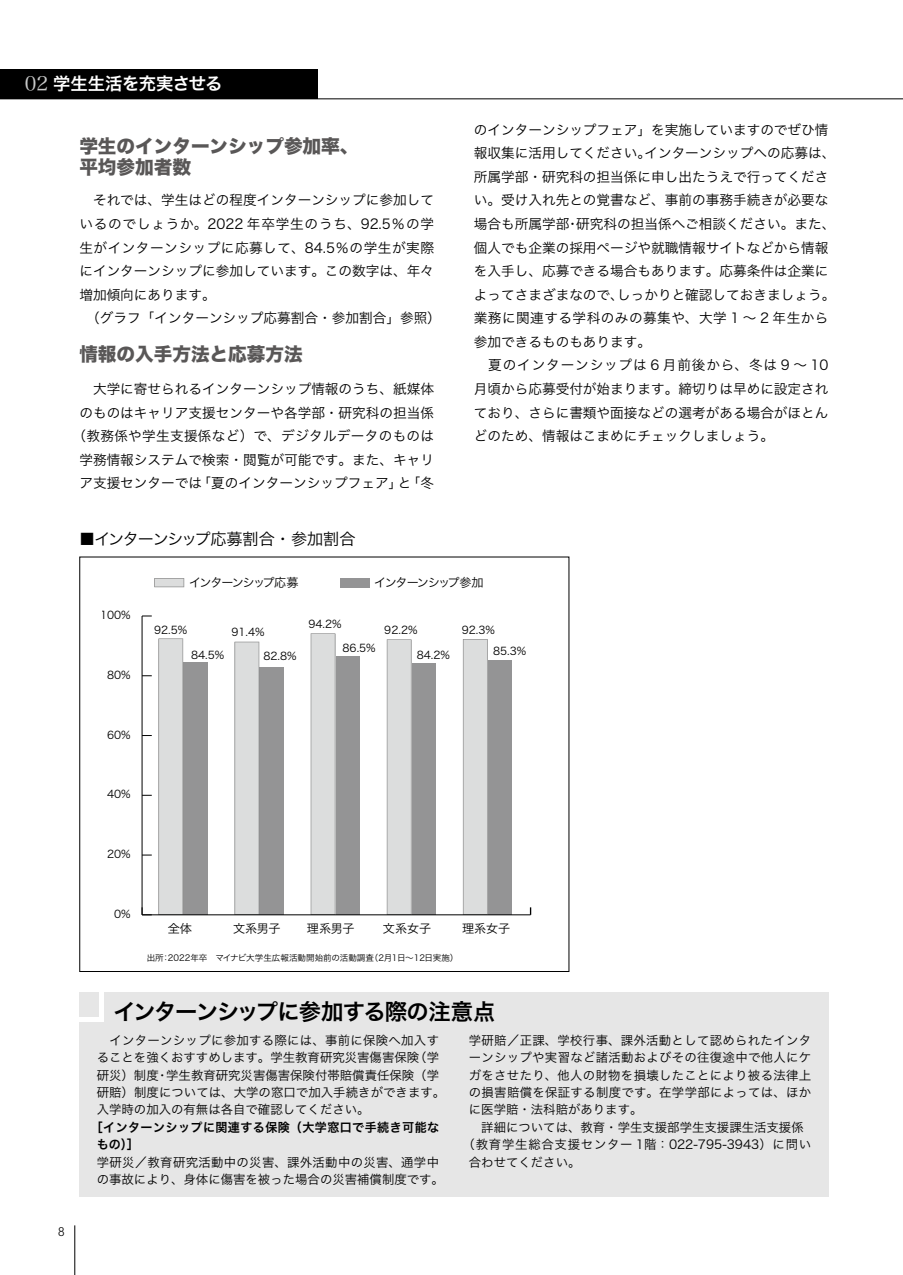
<style>
.page{position:relative;width:903px;height:1275px;background:#fff}
.page>*{position:absolute;margin:0;border:0;box-sizing:border-box;transform-origin:0 0}
.t1{font:22.4px "Hira Kaku Pro W6";letter-spacing:-.045em;color:#000}
.t2{font:18.55px/21px "Hira Kaku Std W8";color:#595757}
.t3{font:17.32px "Hira Kaku Pro W6";letter-spacing:-.03em;color:#fff}
.t4{font:16.1px "Hira Kaku Pro W3";letter-spacing:-.04em;color:#000}
.t5{font:13.65px/23.6px "Hira Kaku Pro W3";color:#000}
.t6{font:12.42px/17.3px "Hira Kaku Pro W3";letter-spacing:.005em;color:#000}
.t7{font:12.42px "Hira Kaku Pro W3";letter-spacing:.025em;color:#000}
.t8{font:12.42px/17.3px "Hira Kaku Pro W6";letter-spacing:.035em;color:#000}
.t9{font:12.42px "Hira Kaku Pro W3";letter-spacing:.06em;color:#000}
.t10{font:300 12.42px "Avenir LT Std";color:#000}
.t11{font:12.08px "Hira Kaku Pro W3";letter-spacing:-.11em;color:#000}
.t12{font:12.08px "Hira Kaku Pro W3";letter-spacing:-.035em;color:#000}
.t13{font:10.67px/20.3px "Hira Kaku Pro W3";color:#000}
.t14{font:8.58px "Hira Kaku Pro W3";color:#000}
.s1{font-family:"Hira Min Pro W3";font-size:19.78px;color:#c9caca}
</style>
<div class="page">
<hr style="left:0;top:98px;width:903px;height:1px;background:#000">
<div style="left:0;top:69px;width:317px;height:30px;background:#000"></div>
<div style="left:79px;top:992px;width:749px;height:205px;background:#e6e6e6"></div>
<div style="left:79px;top:992px;width:25px;height:30px;background:#fff"></div>
<div style="left:79px;top:992px;width:20px;height:25px;background:#e6e6e6"></div>
<div style="left:488px;top:660px;width:24px;height:255px;background:#949495"></div>
<svg style="left:463px;top:639px;width:25px;height:275px;background:#d7d8d8"></svg>
<div style="left:411px;top:663px;width:25px;height:252px;background:#949495"></div>
<svg style="left:387px;top:639px;width:24px;height:275px;background:#d9dada"></svg>
<div style="left:335px;top:656px;width:25px;height:259px;background:#949495"></div>
<svg style="left:311px;top:633px;width:24px;height:281px;background:#d9dada"></svg>
<div style="left:259px;top:667px;width:25px;height:248px;background:#949495"></div>
<svg style="left:235px;top:642px;width:24px;height:272px;background:#dadbdb"></svg>
<div style="left:183px;top:662px;width:25px;height:253px;background:#949495"></div>
<svg style="left:158px;top:638px;width:25px;height:276px;background:#d8d9d9"></svg>
<hr style="left:142px;top:616px;width:1px;height:299px;background:#000">
<svg style="left:154px;top:578px;width:30px;height:9px"></svg>
<div style="left:340px;top:578px;width:30px;height:9px;background:#949495"></div>
<hr style="left:142px;top:914px;width:388px;height:1px;background:#000">
<svg style="left:142px;top:907px;width:10px;height:8px"></svg>
<hr style="left:74px;top:1225px;width:1px;height:50px;background:#000">
<p class="t3" style="left:25px;top:68px;width:199px"><span class="s1">02</span> 学生生活を充実させる</p>
<h2 class="t2" style="left:79px;top:136px;width:281px">学生のインターンシップ参加率、平均参加者数</h2>
<p class="t5" style="left:79px;top:188px;width:363px">　それでは、学生はどの程度インターンシップに参加しているのでしょうか。2022 年卒学生のうち、92.5％の学生がインターンシップに応募して、84.5％の学生が実際にインターンシップに参加しています。この数字は、年々増加傾向にあります。<br>　（グラフ「インターンシップ応募割合・参加割合」参照）</p>
<h2 class="t2" style="left:79px;top:344px;width:225px">情報の入手方法と応募方法</h2>
<p class="t5" style="left:73px;top:376px;width:363px;text-align:center">　大学に寄せられるインターンシップ情報のうち、紙媒体のものはキャリア支援センターや各学部・研究科の担当係（教務係や学生支援係など）で、デジタルデータのものは学務情報システムで検索・閲覧が可能です。また、キャリア支援センターでは「夏のインターンシップフェア」と「冬</p>
<p class="t4" style="left:79px;top:525px;width:278px">■インターンシップ応募割合・参加割合</p>
<p class="t5" style="left:474px;top:117px;width:363px">のインターンシップフェア」を実施していますのでぜひ情報収集に活用してください。インターンシップへの応募は、所属学部・研究科の担当係に申し出たうえで行ってください。受け入れ先との覚書など、事前の事務手続きが必要な場合も所属学部・研究科の担当係へご相談ください。また、個人でも企業の採用ページや就職情報サイトなどから情報を入手し、応募できる場合もあります。応募条件は企業によってさまざまなので、しっかりと確認しておきましょう。業務に関連する学科のみの募集や、大学 1 〜 2 年生から参加できるものもあります。<br>　夏のインターンシップは 6 月前後から、冬は 9 〜 10月頃から応募受付が始まります。締切りは早めに設定されており、さらに書類や面接などの選考がある場合がほとんどのため、情報はこまめにチェックしましょう。</p>
<p class="t13" style="left:100px;top:604px;width:32px">100%</p>
<p class="t13" style="left:107px;top:664px;width:25px">80%</p>
<p class="t13" style="left:107px;top:724px;width:25px">60%</p>
<p class="t11" style="left:189px;top:572px;width:111px">インターンシップ応募</p>
<p class="t11" style="left:374px;top:572px;width:111px">インターンシップ参加</p>
<p class="t13" style="left:308px;top:613px;width:35px">94.2%</p>
<p class="t13" style="left:343px;top:637px;width:35px">86.5%</p>
<p class="t13" style="left:384px;top:619px;width:35px">92.2%</p>
<p class="t13" style="left:154px;top:619px;width:35px">92.5%</p>
<p class="t13" style="left:231px;top:621px;width:35px">91.4%</p>
<p class="t13" style="left:191px;top:644px;width:35px">84.5%</p>
<p class="t13" style="left:263px;top:645px;width:35px">82.8%</p>
<p class="t13" style="left:493px;top:619px;width:35px;text-indent:-31px">92.3%<br>85.3%</p>
<p class="t13" style="left:417px;top:644px;width:35px">84.2%</p>
<p class="t13" style="left:107px;top:783px;width:25px">40%</p>
<p class="t13" style="left:107px;top:843px;width:25px">20%</p>
<p class="t13" style="left:114px;top:903px;width:18px">0%</p>
<p class="t12" style="left:168px;top:917px;width:26px">全体</p>
<p class="t12" style="left:233px;top:917px;width:49px">文系男子</p>
<p class="t12" style="left:307px;top:917px;width:49px">理系男子</p>
<p class="t12" style="left:383px;top:917px;width:50px">文系女子</p>
<p class="t12" style="left:462px;top:917px;width:50px">理系女子</p>
<p class="t14" style="left:147px;top:950px;width:313px">出所：2022年卒　マイナビ大学生広報活動開始前の活動調査（2月1日〜12日実施）</p>
<p class="t10" style="left:58px;top:1224px;width:8px">8</p>
<h1 class="t1" style="left:114px;top:991px;width:383px">インターンシップに参加する際の注意点</h1>
<p class="t6" style="left:97px;top:1031px;width:350px">　インターンシップに参加する際には、事前に保険へ加入することを強くおすすめします。学生教育研究災害傷害保険（学研災）制度・学生教育研究災害傷害保険付帯賠償責任保険（学研賠）制度については、大学の窓口で加入手続きができます。入学時の加入の有無は各自で確認してください。</p>
<p class="t8" style="left:97px;top:1118px;width:344px;text-indent:-6px">［インターンシップに関連する保険（大学窓口で手続き可能なもの）］</p>
<p class="t6" style="left:97px;top:1152px;width:349px">学研災／教育研究活動中の災害、課外活動中の災害、通学中の事故により、身体に傷害を被った場合の災害補償制度です。</p>
<p class="t7" style="left:469px;top:1029px;width:344px">学研賠／正課、学校行事、課外活動として認められたインタ</p>
<p class="t7" style="left:469px;top:1047px;width:344px">ーンシップや実習など諸活動およびその往復途中で他人にケ</p>
<p class="t7" style="left:469px;top:1064px;width:344px">ガをさせたり、他人の財物を損壊したことにより被る法律上</p>
<p class="t7" style="left:469px;top:1081px;width:344px">の損害賠償を保証する制度です。在学学部によっては、ほか</p>
<p class="t6" style="left:469px;top:1100px;width:175px">に医学賠・法科賠があります。</p>
<p class="t6" style="left:469px;top:1117px;width:336px">　詳細については、教育・学生支援部学生支援課生活支援係</p>
<p class="t9" style="left:463px;top:1133px;width:350px">（教育学生総合支援センター 1階：022-795-3943）に問い</p>
<p class="t6" style="left:469px;top:1152px;width:113px">合わせてください。</p>
</div>
